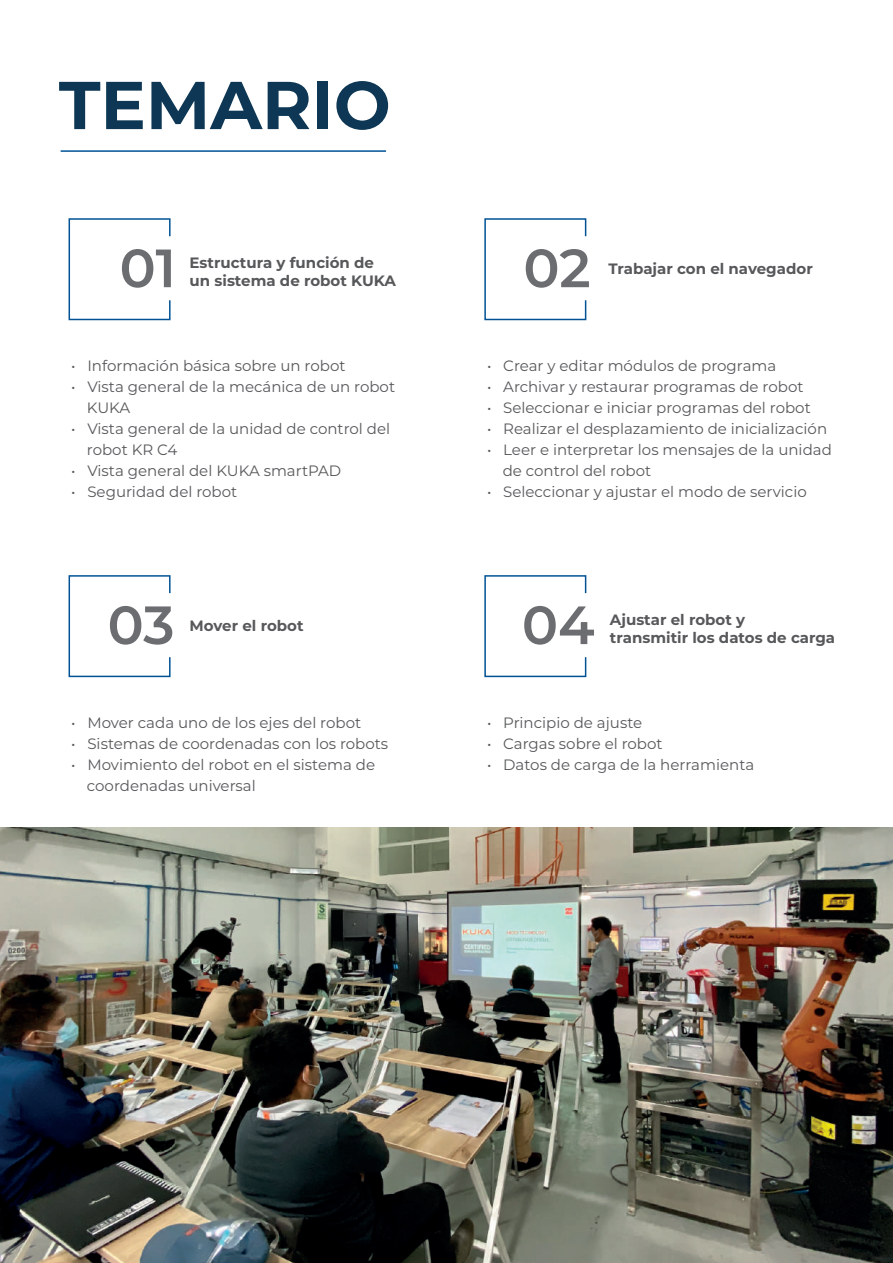
<style>
.page{position:relative;width:893px;height:1263px;background:#fff}
.page>*{position:absolute;margin:0;border:0;box-sizing:border-box;transform-origin:0 0}
.t1{font:700 67.5px "Montserrat";color:#0d3754}
.t2{font:600 53.85px "Montserrat";letter-spacing:-.005em;color:#6c6d70}
.t3{font:15px/21px "Montserrat";color:#57585a}
.t4{font:700 15px/18px "Montserrat";color:#57585a}
</style>
<div class="page">
<svg style="left:68px;top:218px;width:103px;height:103px"></svg>
<svg style="left:484px;top:218px;width:103px;height:103px"></svg>
<svg style="left:68px;top:575px;width:103px;height:103px"></svg>
<svg style="left:484px;top:575px;width:103px;height:103px"></svg>
<hr style="left:61px;top:150px;width:325px;height:2px;background:#015295">
<img style="left:0;top:827px;width:893px;height:436px">
<svg style="left:878px;top:974px;width:15px;height:40px"></svg>
<h1 class="t1" style="left:59px;top:56px;width:333px">TEMARIO</h1>
<h2 class="t2" style="left:120px;top:230px;width:58px">01</h2>
<p class="t4" style="left:190px;top:253px;width:208px">Estructura y función de un sistema de robot KUKA</p>
<p class="t3" style="left:71px;top:355px;width:276px">• Información básica sobre un robot</p>
<p class="t3" style="left:87px;top:376px;width:310px;text-indent:-16px">• Vista general de la mecánica de un robot<br>KUKA</p>
<p class="t3" style="left:87px;top:418px;width:305px;text-indent:-16px">• Vista general de la unidad de control del robot KR C4</p>
<p class="t3" style="left:71px;top:460px;width:272px">• Vista general del KUKA smartPAD</p>
<p class="t3" style="left:71px;top:481px;width:168px">• Seguridad del robot</p>
<h2 class="t2" style="left:108px;top:587px;width:68px">03</h2>
<p class="t4" style="left:190px;top:616px;width:115px">Mover el robot</p>
<p class="t3" style="left:71px;top:712px;width:291px">• Mover cada uno de los ejes del robot</p>
<p class="t3" style="left:71px;top:733px;width:319px">• Sistemas de coordenadas con los robots</p>
<p class="t3" style="left:87px;top:754px;width:290px;text-indent:-16px">• Movimiento del robot en el sistema de coordenadas universal</p>
<h2 class="t2" style="left:523px;top:230px;width:69px">02</h2>
<p class="t4" style="left:608px;top:259px;width:206px">Trabajar con el navegador</p>
<p class="t3" style="left:487px;top:355px;width:291px">• Crear y editar módulos de programa</p>
<p class="t3" style="left:487px;top:376px;width:318px">• Archivar y restaurar programas de robot</p>
<p class="t3" style="left:487px;top:397px;width:325px">• Seleccionar e iniciar programas del robot</p>
<p class="t3" style="left:487px;top:418px;width:342px">• Realizar el desplazamiento de inicialización</p>
<p class="t3" style="left:503px;top:439px;width:331px;text-indent:-16px">• Leer e interpretar los mensajes de la unidad de control del robot</p>
<p class="t3" style="left:487px;top:481px;width:321px">• Seleccionar y ajustar el modo de servicio</p>
<h2 class="t2" style="left:522px;top:587px;width:74px">04</h2>
<p class="t4" style="left:610px;top:610px;width:227px">Ajustar el robot y<br>transmitir los datos de carga</p>
<p class="t3" style="left:487px;top:712px;width:157px">• Principio de ajuste</p>
<p class="t3" style="left:487px;top:733px;width:177px">• Cargas sobre el robot</p>
<p class="t3" style="left:487px;top:754px;width:269px">• Datos de carga de la herramienta</p>
</div>
